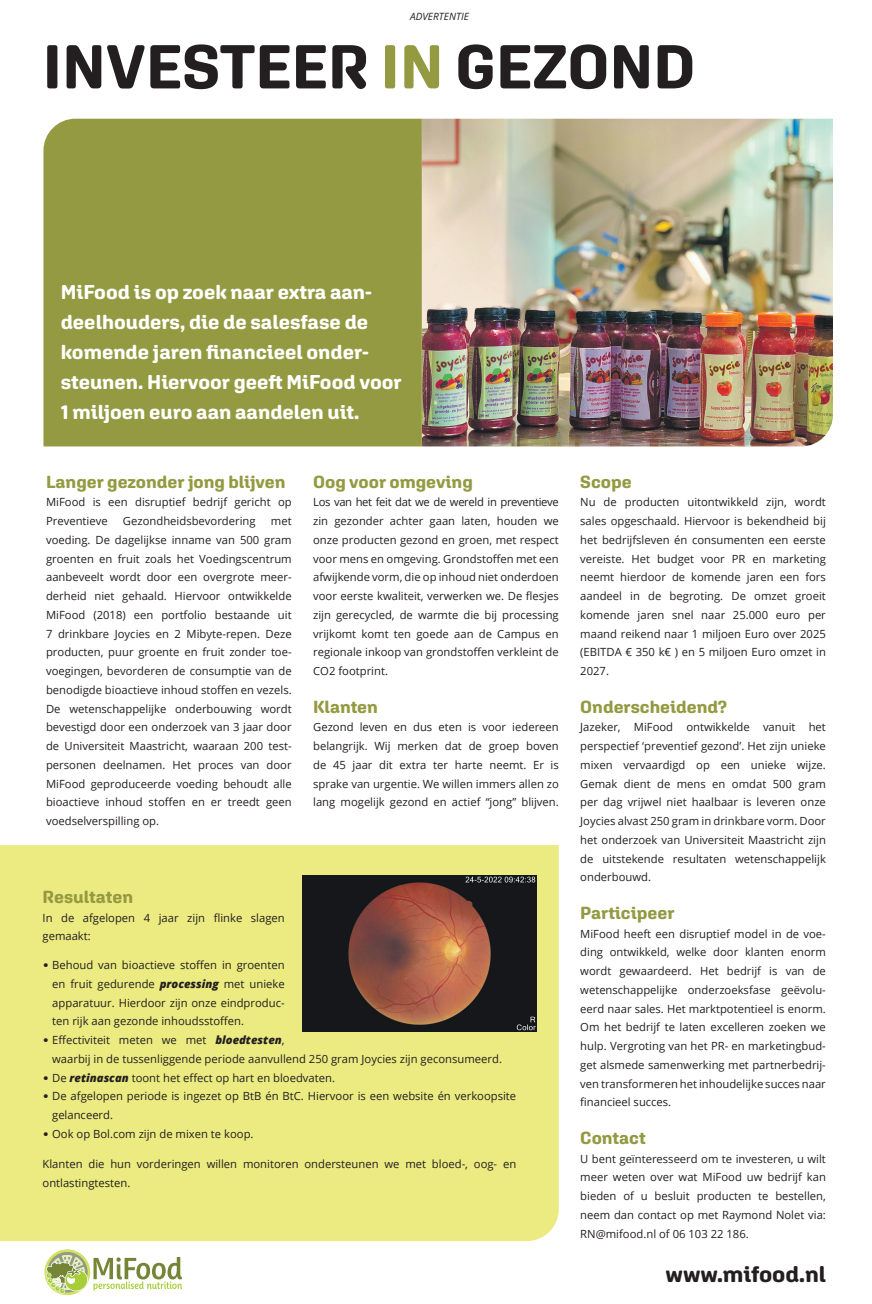
<style>
.page{position:relative;width:872px;height:1304px;background:#fff}
.page>*{position:absolute;margin:0;border:0;box-sizing:border-box;transform-origin:0 0}
.t1{font:700 61.75px "Aglet Sans";color:#231f20}
.t2{font:700 22.5px "Aglet Sans";color:#231f20}
.t3{font:700 20px/30px "Aglet Sans";color:#fff}
.t4{font:700 17.5px "Aglet Sans";color:#939a41}
.t5{font:11.25px/18.8px "Open Sans";color:#231f20;text-align:justify}
.t6{font:italic 10px "Open Sans";color:#231f20}
.s1{color:#939a41}
.s2{font-family:"Palatino"}
.s3{font-weight:800;font-style:italic}
</style>
<div class="page">
<svg style="left:44px;top:1249px;width:138px;height:46px"></svg>
<div style="left:0;top:845px;width:559px;height:396px;background:#ebeb81"></div>
<img style="left:302px;top:875px;width:235px;height:157px">
<img style="left:422px;top:119px;width:411px;height:327px">
<div style="left:43px;top:119px;width:379px;height:327px;background:#939a41"></div>
<p class="t6" style="left:410px;top:9px;width:60px">ADVERTENTIE</p>
<h1 class="t1" style="left:43px;top:30px;width:654px">INVESTEER <span class="s1">IN</span> GEZOND</h1>
<h3 class="t3" style="left:61px;top:276px;width:342px">MiFood is op zoek naar extra aan&shy;deelhouders, die de salesfase de komende jaren financieel onder&shy;steunen. Hiervoor geeft MiFood voor 1 miljoen euro aan aandelen uit.</h3>
<h3 class="t4" style="left:46px;top:471px;width:241px">Langer gezonder jong blijven</h3>
<p class="t5" style="left:46px;top:493px;width:247px">MiFood is een disruptief bedrijf gericht op<br>Preventieve</p>
<p class="t5" style="left:123px;top:511px;width:134px">Gezondheidsbevordering</p>
<p class="t5" style="left:46px;top:511px;width:247px;text-indent:225px">met voeding. De dagelijkse inname van 500 gram groenten en fruit zoals het Voedingscentrum aanbeveelt wordt door een overgrote meer&shy;derheid niet gehaald. Hiervoor ontwikkelde MiFood (2018) een portfolio bestaande uit 7 drinkbare Joycies en 2 Mibyte-repen. Deze producten, puur groente en fruit zonder toe&shy;voegingen, bevorderen de consumptie van de benodigde bioactieve inhoud stoffen en vezels.<br>De wetenschappelijke onderbouwing wordt bevestigd door een onderzoek van 3 jaar door de Universiteit Maastricht, waaraan 200 test&shy;personen deelnamen. Het proces van door MiFood geproduceerde voeding behoudt alle bioactieve inhoud stoffen en er treedt geen voedselverspilling op.</p>
<h3 class="t4" style="left:313px;top:471px;width:161px">Oog voor omgeving</h3>
<p class="t5" style="left:313px;top:493px;width:247px">Los van het feit dat we de wereld in preventieve zin gezonder achter gaan laten, houden we onze producten gezond en groen, met respect voor mens en omgeving. Grondstoffen met een afwijkende vorm, die op inhoud niet onderdoen voor eerste kwaliteit, verwerken we. De flesjes zijn gerecycled, de warmte die bij processing vrijkomt komt ten goede aan de Campus en regionale inkoop van grondstoffen verkleint de CO2 footprint.</p>
<h3 class="t4" style="left:313px;top:696px;width:66px">Klanten</h3>
<p class="t5" style="left:313px;top:718px;width:247px">Gezond leven en dus eten is voor iedereen belangrijk. Wij merken dat de groep boven de 45 jaar dit extra ter harte neemt. Er is sprake van urgentie. We willen immers allen zo lang mogelijk gezond en actief “jong” blijven.</p>
<h3 class="t4" style="left:43px;top:886px;width:92px">Resultaten</h3>
<p class="t5" style="left:43px;top:908px;width:244px">In de afgelopen 4 jaar zijn flinke slagen gemaakt:</p>
<p class="t5" style="left:52px;top:955px;width:234px;text-indent:-10px"><span class="s2">•</span> Behoud van bioactieve stoffen in groenten en fruit gedurende <span class="s3">processing</span> met unieke apparatuur. Hierdoor zijn onze eindproduc&shy;ten rijk aan gezonde inhoudsstoffen.</p>
<p class="t5" style="left:52px;top:1030px;width:451px;text-indent:-10px"><span class="s2">•</span> Effectiviteit meten we met <span class="s3">bloedtesten</span>,<br>waarbij in de tussenliggende periode aanvullend 250 gram Joycies zijn geconsumeerd.</p>
<p class="t5" style="left:43px;top:1068px;width:294px"><span class="s2">•</span> De <span class="s3">retinascan</span> toont het effect op hart en bloedvaten.</p>
<p class="t5" style="left:52px;top:1087px;width:465px;text-indent:-10px"><span class="s2">•</span> De afgelopen periode is ingezet op BtB én BtC. Hiervoor is een website én verkoopsite gelanceerd.</p>
<p class="t5" style="left:43px;top:1124px;width:212px"><span class="s2">•</span> Ook op Bol.com zijn de mixen te koop.</p>
<p class="t5" style="left:43px;top:1154px;width:475px">Klanten die hun vorderingen willen monitoren ondersteunen we met bloed-, oog- en ontlastingtesten.</p>
<h3 class="t4" style="left:580px;top:471px;width:53px">Scope</h3>
<p class="t5" style="left:580px;top:493px;width:247px">Nu de producten uitontwikkeld zijn, wordt sales opgeschaald. Hiervoor is bekendheid bij het bedrijfsleven én consumenten een eerste vereiste. Het budget voor PR en marketing neemt hierdoor de komende jaren een fors aandeel in de begroting. De omzet groeit komende jaren snel naar 25.000 euro per maand reikend naar 1 miljoen Euro over 2025 (EBITDA € 350 k€ ) en 5 miljoen Euro omzet in 2027.</p>
<h3 class="t4" style="left:580px;top:696px;width:148px">Onderscheidend?</h3>
<p class="t5" style="left:580px;top:718px;width:247px">Jazeker, MiFood ontwikkelde vanuit het perspectief ‘preventief gezond’. Het zijn unieke mixen vervaardigd op een unieke wijze.<br>Gemak dient de mens en omdat 500 gram per dag vrijwel niet haalbaar is leveren onze Joycies alvast 250 gram in drinkbare vorm. Door het onderzoek van Universiteit Maastricht zijn de uitstekende resultaten wetenschappelijk onderbouwd.</p>
<h3 class="t4" style="left:580px;top:902px;width:96px">Participeer</h3>
<p class="t5" style="left:580px;top:924px;width:247px">MiFood heeft een disruptief model in de voe&shy;ding ontwikkeld, welke door klanten enorm wordt gewaardeerd. Het bedrijf is van de wetenschappelijke onderzoeksfase geëvolu&shy;eerd naar sales. Het marktpotentieel is enorm.<br>Om het bedrijf te laten excelleren zoeken we hulp. Vergroting van het PR- en marketingbud&shy;get alsmede samenwerking met partnerbedrij&shy;ven transformeren het inhoudelijke succes naar financieel succes.</p>
<h3 class="t4" style="left:580px;top:1127px;width:67px">Contact</h3>
<p class="t5" style="left:580px;top:1149px;width:247px">U bent geïnteresseerd om te investeren, u wilt meer weten over wat MiFood uw bedrijf kan bieden of u besluit producten te bestellen, neem dan contact op met Raymond Nolet via:<br>RN@mifood.nl of 06 103 22 186.</p>
<h2 class="t2" style="left:665px;top:1260px;width:162px">www.mifood.nl</h2>
</div>
